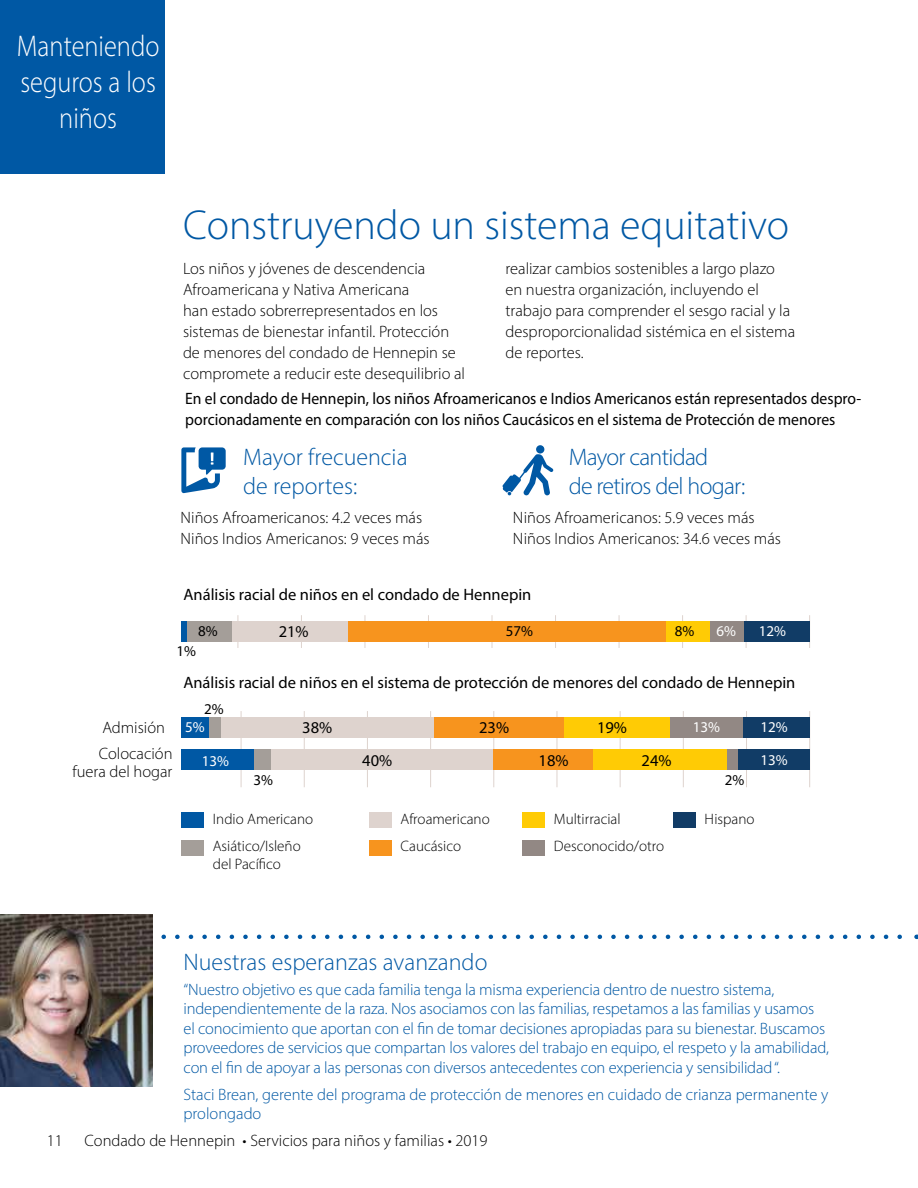
<style>
.page{position:relative;width:918px;height:1188px;background:#fff}
.page>*{position:absolute;margin:0;border:0;box-sizing:border-box;transform-origin:0 0}
.t1{font:300 42px "Myriad Pro";color:#0058a4}
.t2{font:300 30px/36px "Myriad Pro";color:#fff;text-align:center;scale:.88 1}
.t3{font:300 24px/28.5px "Myriad Pro";color:#0058a4}
.t4{font:300 24px/28.5px "Myriad Pro";letter-spacing:-.03em;color:#0058a4}
.t5{font:300 16.5px/21px "Myriad Pro";color:#000}
.t6{font:300 16.5px/19.5px "Myriad Pro";letter-spacing:-.01em;color:#0058a4}
.t7{font:16.5px/21px "Myriad Pro";color:#000;scale:.95 1}
.t8{font:16.5px "Myriad Pro";color:#000}
.t9{font:300 15.15px "Myriad Pro";color:#000}
.t10{font:15px/33px "Myriad Pro";color:#fff}
.t11{font:15px "Myriad Pro";color:#000}
</style>
<div class="page">
<svg style="left:161px;top:935px;width:741px;height:4px"></svg>
<div style="left:0;top:0;width:165px;height:174px;background:#0058a4"></div>
<img style="left:0;top:914px;width:153px;height:172px">
<div style="left:369px;top:812px;width:22px;height:16px;background:#ded3ce"></div>
<div style="left:522px;top:812px;width:22px;height:16px;background:#ffcb05"></div>
<div style="left:522px;top:840px;width:22px;height:15px;background:#928884"></div>
<div style="left:673px;top:812px;width:22px;height:16px;background:#113c66"></div>
<div style="left:181px;top:840px;width:22px;height:15px;background:#a49e99"></div>
<div style="left:181px;top:812px;width:22px;height:16px;background:#0058a4"></div>
<div style="left:369px;top:840px;width:22px;height:15px;background:#f7941e"></div>
<hr style="left:809px;top:711px;width:1px;height:76px;background:#ded3ce">
<hr style="left:746px;top:711px;width:1px;height:76px;background:#ded3ce">
<hr style="left:683px;top:711px;width:1px;height:76px;background:#ded3ce">
<hr style="left:620px;top:711px;width:1px;height:76px;background:#ded3ce">
<hr style="left:557px;top:711px;width:1px;height:76px;background:#ded3ce">
<hr style="left:493px;top:711px;width:1px;height:76px;background:#ded3ce">
<hr style="left:430px;top:711px;width:1px;height:76px;background:#ded3ce">
<hr style="left:367px;top:711px;width:1px;height:76px;background:#ded3ce">
<hr style="left:304px;top:711px;width:1px;height:76px;background:#ded3ce">
<hr style="left:241px;top:711px;width:1px;height:76px;background:#ded3ce">
<hr style="left:809px;top:615px;width:1px;height:33px;background:#ded3ce">
<hr style="left:746px;top:615px;width:1px;height:33px;background:#ded3ce">
<hr style="left:682px;top:615px;width:1px;height:33px;background:#ded3ce">
<hr style="left:619px;top:615px;width:1px;height:33px;background:#ded3ce">
<hr style="left:555px;top:615px;width:1px;height:33px;background:#ded3ce">
<hr style="left:492px;top:615px;width:1px;height:33px;background:#ded3ce">
<hr style="left:428px;top:615px;width:1px;height:33px;background:#ded3ce">
<hr style="left:365px;top:615px;width:1px;height:33px;background:#ded3ce">
<hr style="left:301px;top:615px;width:1px;height:33px;background:#ded3ce">
<hr style="left:238px;top:615px;width:1px;height:33px;background:#ded3ce">
<svg style="left:181px;top:447px;width:45px;height:46px"></svg>
<div style="left:743px;top:622px;width:67px;height:20px;background:#113c66"></div>
<div style="left:743px;top:718px;width:67px;height:20px;background:#113c66"></div>
<div style="left:738px;top:750px;width:72px;height:20px;background:#113c66"></div>
<div style="left:710px;top:622px;width:33px;height:20px;background:#928884"></div>
<div style="left:670px;top:718px;width:73px;height:20px;background:#928884"></div>
<div style="left:727px;top:750px;width:11px;height:20px;background:#928884"></div>
<div style="left:665px;top:622px;width:45px;height:20px;background:#ffcb05"></div>
<div style="left:563px;top:718px;width:107px;height:20px;background:#ffcb05"></div>
<div style="left:593px;top:750px;width:134px;height:20px;background:#ffcb05"></div>
<div style="left:348px;top:622px;width:317px;height:20px;background:#f7941e"></div>
<div style="left:434px;top:718px;width:129px;height:20px;background:#f7941e"></div>
<div style="left:493px;top:750px;width:100px;height:20px;background:#f7941e"></div>
<div style="left:231px;top:622px;width:117px;height:20px;background:#ded3ce"></div>
<div style="left:221px;top:718px;width:213px;height:20px;background:#ded3ce"></div>
<div style="left:270px;top:750px;width:223px;height:20px;background:#ded3ce"></div>
<div style="left:187px;top:622px;width:44px;height:20px;background:#a49e99"></div>
<div style="left:209px;top:718px;width:12px;height:20px;background:#a49e99"></div>
<div style="left:254px;top:750px;width:16px;height:20px;background:#a49e99"></div>
<div style="left:181px;top:622px;width:6px;height:20px;background:#0058a4"></div>
<div style="left:181px;top:718px;width:28px;height:20px;background:#0058a4"></div>
<div style="left:181px;top:750px;width:73px;height:20px;background:#0058a4"></div>
<div style="left:536px;top:445px;width:9px;height:9px;background:#0058a4;border-radius:50%"></div>
<svg style="left:502px;top:454px;width:51px;height:41px"></svg>
<h2 class="t2" style="left:17px;top:28px;width:164px">Manteniendo seguros a los niños</h2>
<h1 class="t1" style="left:183px;top:199px;width:608px">Construyendo un sistema equitativo</h1>
<p class="t5" style="left:183px;top:257px;width:284px">Los niños y jóvenes de descendencia Afroamericana y Nativa Americana<br>han estado sobrerrepresentados en los sistemas de bienestar infantil. Protección de menores del condado de Hennepin se compromete a reducir este desequilibrio al</p>
<p class="t5" style="left:505px;top:257px;width:291px">realizar cambios sostenibles a largo plazo en nuestra organización, incluyendo el trabajo para comprender el sesgo racial y la desproporcionalidad sistémica en el sistema de reportes.</p>
<p class="t7" style="left:185px;top:388px;width:713px">En el condado de Hennepin, los niños Afroamericanos e Indios Americanos están representados despro&shy;porcionadamente en comparación con los niños Caucásicos en el sistema de Protección de menores</p>
<h3 class="t3" style="left:243px;top:443px;width:166px">Mayor frecuencia de reportes:</h3>
<h3 class="t4" style="left:569px;top:443px;width:178px">Mayor cantidad<br>de retiros del hogar:</h3>
<p class="t5" style="left:181px;top:507px;width:251px">Niños Afroamericanos: 4.2 veces más<br>Niños Indios Americanos: 9 veces más</p>
<p class="t5" style="left:513px;top:507px;width:270px">Niños Afroamericanos: 5.9 veces más<br>Niños Indios Americanos: 34.6 veces más</p>
<p class="t8" style="left:184px;top:584px;width:349px">Análisis racial de niños en el condado de Hennepin</p>
<p class="t11" style="left:198px;top:622px;width:21px">8%</p>
<p class="t11" style="left:177px;top:642px;width:21px">1%</p>
<p class="t8" style="left:279px;top:621px;width:31px">21%</p>
<p class="t11" style="left:506px;top:622px;width:29px">57%</p>
<p class="t11" style="left:675px;top:622px;width:21px">8%</p>
<p class="t10" style="left:717px;top:614px;width:21px">6%</p>
<p class="t10" style="left:759px;top:614px;width:29px">12%</p>
<p class="t8" style="left:183px;top:672px;width:614px">Análisis racial de niños en el sistema de protección de menores del condado de Hennepin</p>
<p class="t11" style="left:204px;top:699px;width:21px">2%</p>
<p class="t5" style="left:99px;top:715px;width:75px;line-height:25.5px">Admisión<br>Colocación</p>
<p class="t5" style="left:72px;top:761px;width:102px">fuera del hogar</p>
<p class="t10" style="left:185px;top:710px;width:21px">5%</p>
<p class="t10" style="left:202px;top:744px;width:29px">13%</p>
<p class="t8" style="left:302px;top:717px;width:31px">38%</p>
<p class="t8" style="left:479px;top:717px;width:31px">23%</p>
<p class="t8" style="left:597px;top:717px;width:31px">19%</p>
<p class="t8" style="left:362px;top:750px;width:31px">40%</p>
<p class="t8" style="left:539px;top:750px;width:31px">18%</p>
<p class="t8" style="left:642px;top:750px;width:31px">24%</p>
<p class="t10" style="left:693px;top:710px;width:29px">13%</p>
<p class="t10" style="left:760px;top:710px;width:29px">12%<br>13%</p>
<p class="t11" style="left:254px;top:770px;width:21px">3%</p>
<p class="t11" style="left:725px;top:770px;width:21px">2%</p>
<p class="t9" style="left:213px;top:809px;width:102px">Indio Americano</p>
<p class="t9" style="left:401px;top:809px;width:91px">Afroamericano</p>
<p class="t9" style="left:554px;top:809px;width:68px">Multirracial</p>
<p class="t9" style="left:213px;top:837px;width:89px">Asiático/Isleño</p>
<p class="t9" style="left:401px;top:837px;width:62px">Caucásico</p>
<p class="t9" style="left:213px;top:855px;width:70px">del Pacífico</p>
<p class="t9" style="left:554px;top:837px;width:112px">Desconocido/otro</p>
<p class="t9" style="left:705px;top:809px;width:51px">Hispano</p>
<h3 class="t3" style="left:184px;top:947px;width:305px">Nuestras esperanzas avanzando</h3>
<p class="t6" style="left:184px;top:979px;width:647px">“Nuestro objetivo es que cada familia tenga la misma experiencia dentro de nuestro sistema, independientemente de la raza. Nos asociamos con las familias, respetamos a las familias y usamos el conocimiento que aportan con el fin de tomar decisiones apropiadas para su bienestar. Buscamos proveedores de servicios que compartan los valores del trabajo en equipo, el respeto y la amabilidad, con el fin de apoyar a las personas con diversos antecedentes con experiencia y sensibilidad “.</p>
<p class="t6" style="left:184px;top:1084px;width:646px">Staci Brean, gerente del programa de protección de menores en cuidado de crianza permanente y prolongado</p>
<p class="t5" style="left:47px;top:1130px;width:18px">11</p>
<p class="t5" style="left:85px;top:1130px;width:405px">Condado de Hennepin • Servicios para niños y familias • 2019</p>
</div>
